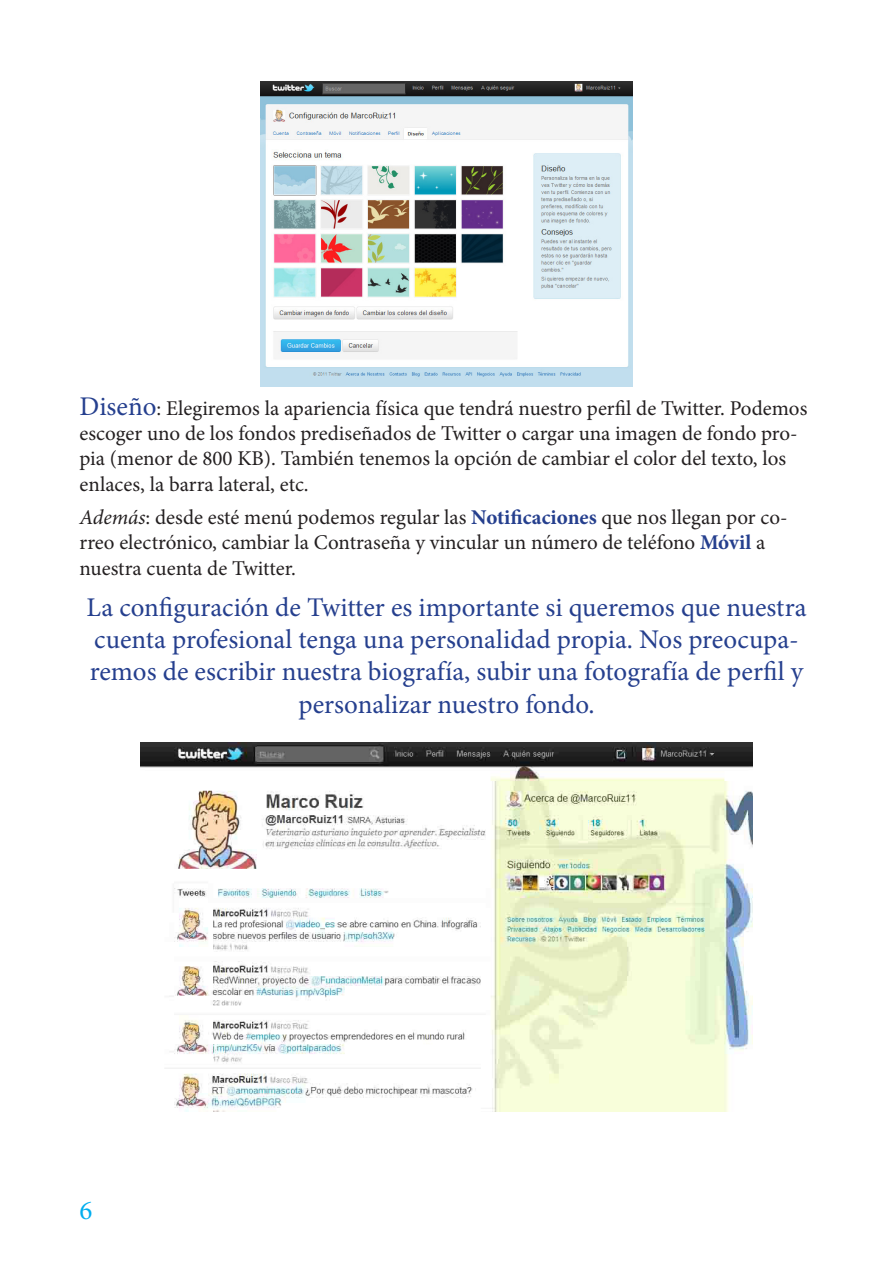
<style>
.page{position:relative;width:893px;height:1263px;background:#fff}
.page>*{position:absolute;margin:0;border:0;box-sizing:border-box;transform-origin:0 0}
.t1{font:27px/32.4px "Minion Pro";color:#253f8e;text-align:center}
.t2{font:27px "Minion Pro";color:#00aeef}
.t3{font:21px/25.2px "Minion Pro";color:#231f20}
.s1{font-size:27px;color:#253f8e}
.s2{font-style:italic}
.s3{font-weight:700;color:#253f8e}
</style>
<div class="page">
<img style="left:260px;top:81px;width:373px;height:306px">
<img style="left:140px;top:742px;width:613px;height:369px">
<p class="t3" style="left:80px;top:396px;width:729px"><span class="s1">Diseño</span>: Elegiremos la apariencia física que tendrá nuestro perfil de Twitter. Podemos escoger uno de los fondos prediseñados de Twitter o cargar una imagen de fondo pro&shy;pia (menor de 800 KB). También tenemos la opción de cambiar el color del texto, los enlaces, la barra lateral, etc.</p>
<p class="t3" style="left:80px;top:505px;width:710px"><span class="s2">Además</span>: desde esté menú podemos regular las <span class="s3">Notificaciones</span> que nos llegan por co&shy;rreo electrónico, cambiar la Contraseña y vincular un número de teléfono <span class="s3">Móvil</span> a nuestra cuenta de Twitter.</p>
<p class="t1" style="left:86px;top:591px;width:722px">La configuración de Twitter es importante si queremos que nuestra cuenta profesional tenga una personalidad propia. Nos preocupa&shy;remos de escribir nuestra biografía, subir una fotografía de perfil y personalizar nuestro fondo.</p>
<p class="t2" style="left:80px;top:1192px;width:14px">6</p>
</div>
